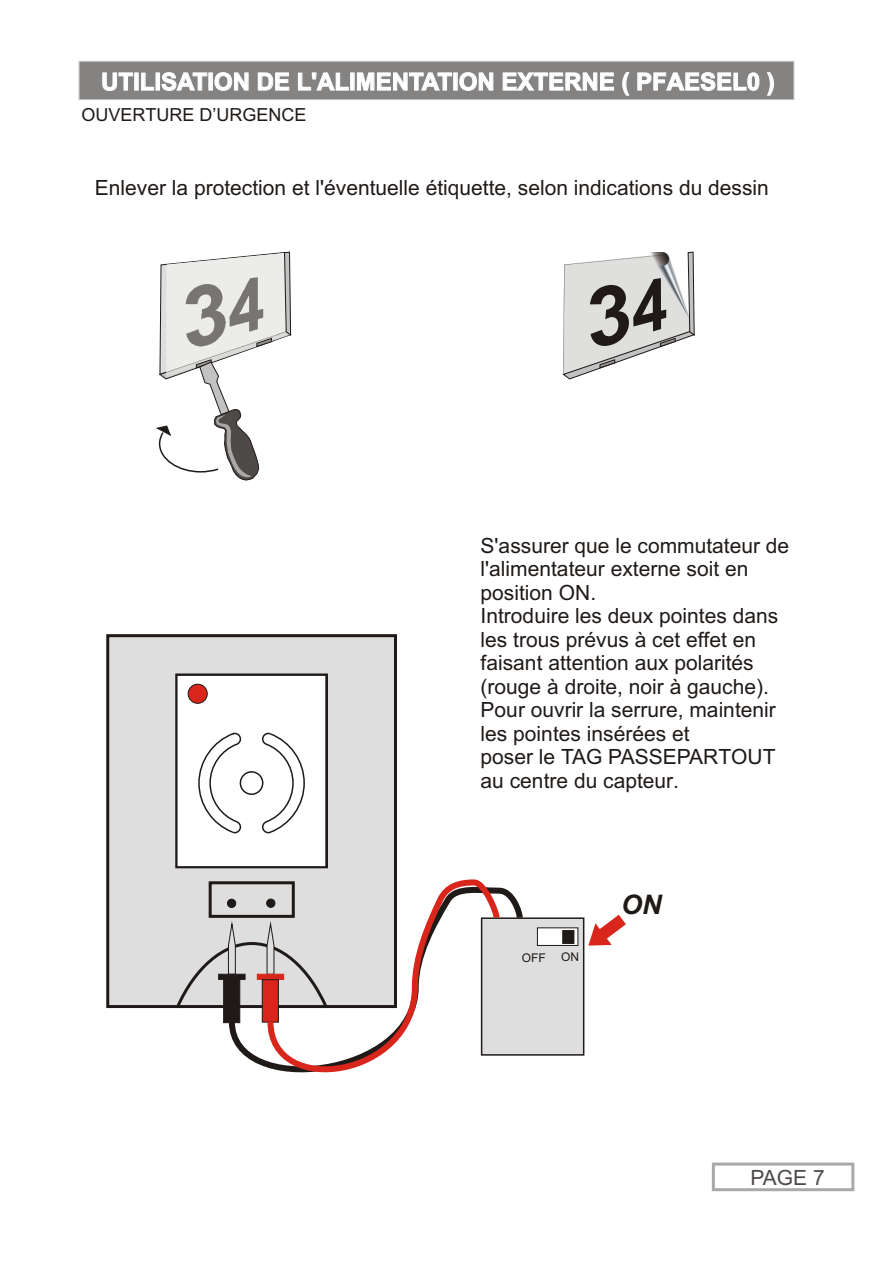
<style>
.page{position:relative;width:894px;height:1263px;background:#fff}
.page>*{position:absolute;margin:0;border:0;box-sizing:border-box;transform-origin:0 0}
.t1{font:italic 700 27px "Arial";color:#1f1a17}
.t2{font:700 24px "Arial";color:#fff}
.t3{font:21px/23.4px "Arial";color:#1f1a17}
.t4{font:21px "Arial";color:#4f4a4a}
.t5{font:18px "Arial";color:#1f1a17}
.t6{font:12px "Arial";color:#1f1a17}
</style>
<div class="page">
<div style="left:106px;top:634px;width:291px;height:374px;background:#dedede;border:3px solid #1f1a17"></div>
<svg style="left:175px;top:673px;width:153px;height:195px"></svg>
<div style="left:209px;top:881px;width:86px;height:37px;border:3px solid #1f1a17"></div>
<div style="left:177px;top:675px;width:149px;height:192px;background:#fff;border:1px solid #1f1a17"></div>
<div style="left:188px;top:684px;width:20px;height:20px;background:#d9261c;border:1px solid #1f1a17;border-radius:50%"></div>
<div style="left:240px;top:771px;width:23px;height:24px;border:2px solid #1f1a17;border-radius:50%"></div>
<svg style="left:198px;top:732px;width:44px;height:102px"></svg>
<svg style="left:261px;top:732px;width:44px;height:102px"></svg>
<div style="left:712px;top:1163px;width:142px;height:28px;border:3px solid #aba8a8"></div>
<svg style="left:588px;top:915px;width:38px;height:31px"></svg>
<div style="left:481px;top:917px;width:103px;height:139px;background:#dedede;border:2px solid #1f1a17"></div>
<svg style="left:173px;top:948px;width:53px;height:61px"></svg>
<div style="left:219px;top:974px;width:26px;height:6px;background:#1f1a17;border:1px solid #1f1a17"></div>
<div style="left:223px;top:980px;width:17px;height:43px;background:#1f1a17;border:1px solid #1f1a17"></div>
<svg style="left:226px;top:881px;width:300px;height:186px"></svg>
<svg style="left:264px;top:876px;width:239px;height:197px"></svg>
<div style="left:537px;top:928px;width:41px;height:18px;background:#fff;border:1px solid #1f1a17"></div>
<div style="left:563px;top:930px;width:11px;height:14px;background:#1f1a17"></div>
<svg style="left:563px;top:252px;width:132px;height:127px"></svg>
<svg style="left:156px;top:252px;width:135px;height:228px"></svg>
<div style="left:79px;top:61px;width:715px;height:39px;background:#858282;border:1px solid #c2c2c2"></div>
<p class="t2" style="left:101px;top:73px;width:675px">UTILISATION DE L'ALIMENTATION EXTERNE ( PFAESEL0 )</p>
<p class="t5" style="left:82px;top:108px;width:226px">OUVERTURE D’URGENCE</p>
<p class="t3" style="left:95px;top:177px;width:675px">Enlever la protection et l'éventuelle étiquette, selon indications du dessin</p>
<p class="t3" style="left:481px;top:536px;width:310px">S'assurer que le commutateur de l'alimentateur externe soit en position ON.<br>Introduire les deux pointes dans les trous prévus à cet effet en faisant attention aux polarités (rouge à droite, noir à gauche).<br>Pour ouvrir la serrure, maintenir les pointes insérées et<br>poser le TAG PASSEPARTOUT au centre du capteur.</p>
<p class="t6" style="left:522px;top:953px;width:25px">OFF</p>
<p class="t6" style="left:561px;top:953px;width:19px">ON</p>
<p class="t1" style="left:621px;top:894px;width:42px">ON</p>
<p class="t4" style="left:750px;top:1169px;width:76px">PAGE 7</p>
</div>
